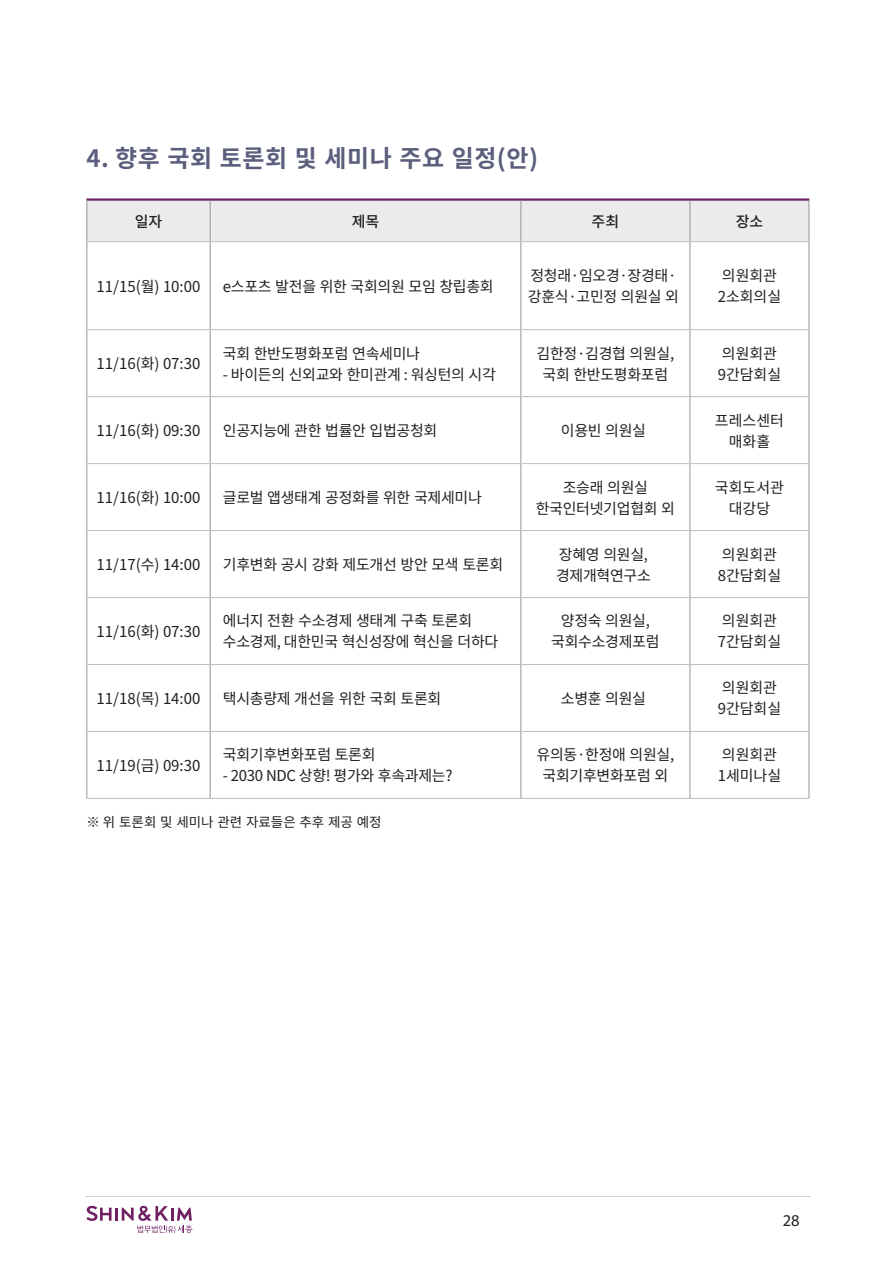
<style>
.page{position:relative;width:893px;height:1263px;background:#fff}
.page>*{position:absolute;margin:0;border:0;box-sizing:border-box;transform-origin:0 0}
.t1{font:700 24px "Noto Sans CJ Kkr";letter-spacing:.02em;color:#5b5e7c}
.t2{font:16.5px "Myriad Pro";color:#231f20}
.t3{font:15px/21px "Noto Sans CJ Kkr";letter-spacing:-.02em;color:#231f20;text-align:center}
.t4{font:500 15px "Noto Sans CJ Kkr";color:#231f20}
.t5{font:15px/21px "Noto Sans CJ Kkr";color:#231f20;text-align:center}
.t6{font:13.5px "Noto Sans CJ Kkr";color:#231f20}
</style>
<div class="page">
<svg style="left:86px;top:1206px;width:107px;height:27px"></svg>
<hr style="left:85px;top:1196px;width:726px;height:1px;background:#d2d2d2">
<div style="left:87px;top:201px;width:722px;height:40px;background:#ebebec"></div>
<hr style="left:86px;top:198px;width:124px;height:3px;background:#6a2068">
<hr style="left:210px;top:198px;width:311px;height:3px;background:#6a2068">
<hr style="left:521px;top:198px;width:169px;height:3px;background:#6a2068">
<hr style="left:690px;top:198px;width:119px;height:3px;background:#6a2068">
<hr style="left:86px;top:201px;width:1px;height:41px;background:#939598">
<hr style="left:210px;top:201px;width:1px;height:40px;background:#939598">
<hr style="left:520px;top:201px;width:1px;height:40px;background:#939598">
<hr style="left:690px;top:201px;width:1px;height:40px;background:#939598">
<hr style="left:809px;top:201px;width:1px;height:41px;background:#939598">
<hr style="left:86px;top:242px;width:1px;height:88px;background:#939598">
<hr style="left:210px;top:242px;width:1px;height:87px;background:#939598">
<hr style="left:520px;top:242px;width:1px;height:87px;background:#939598">
<hr style="left:690px;top:242px;width:1px;height:87px;background:#939598">
<hr style="left:809px;top:242px;width:1px;height:88px;background:#939598">
<hr style="left:86px;top:330px;width:1px;height:67px;background:#939598">
<hr style="left:210px;top:330px;width:1px;height:66px;background:#939598">
<hr style="left:520px;top:330px;width:1px;height:66px;background:#939598">
<hr style="left:690px;top:330px;width:1px;height:66px;background:#939598">
<hr style="left:809px;top:330px;width:1px;height:67px;background:#939598">
<hr style="left:86px;top:397px;width:1px;height:67px;background:#939598">
<hr style="left:210px;top:397px;width:1px;height:66px;background:#939598">
<hr style="left:520px;top:397px;width:1px;height:66px;background:#939598">
<hr style="left:690px;top:397px;width:1px;height:66px;background:#939598">
<hr style="left:809px;top:397px;width:1px;height:67px;background:#939598">
<hr style="left:86px;top:464px;width:1px;height:67px;background:#939598">
<hr style="left:210px;top:464px;width:1px;height:66px;background:#939598">
<hr style="left:520px;top:464px;width:1px;height:66px;background:#939598">
<hr style="left:690px;top:464px;width:1px;height:66px;background:#939598">
<hr style="left:809px;top:464px;width:1px;height:67px;background:#939598">
<hr style="left:86px;top:531px;width:1px;height:66px;background:#939598">
<hr style="left:210px;top:531px;width:1px;height:66px;background:#939598">
<hr style="left:520px;top:531px;width:1px;height:66px;background:#939598">
<hr style="left:690px;top:531px;width:1px;height:66px;background:#939598">
<hr style="left:809px;top:531px;width:1px;height:66px;background:#939598">
<hr style="left:86px;top:597px;width:1px;height:67px;background:#939598">
<hr style="left:210px;top:598px;width:1px;height:66px;background:#939598">
<hr style="left:520px;top:598px;width:1px;height:66px;background:#939598">
<hr style="left:690px;top:598px;width:1px;height:66px;background:#939598">
<hr style="left:809px;top:597px;width:1px;height:67px;background:#939598">
<hr style="left:86px;top:664px;width:1px;height:67px;background:#939598">
<hr style="left:210px;top:665px;width:1px;height:66px;background:#939598">
<hr style="left:520px;top:665px;width:1px;height:66px;background:#939598">
<hr style="left:690px;top:665px;width:1px;height:66px;background:#939598">
<hr style="left:809px;top:664px;width:1px;height:67px;background:#939598">
<hr style="left:86px;top:731px;width:1px;height:67px;background:#939598">
<hr style="left:210px;top:732px;width:1px;height:66px;background:#939598">
<hr style="left:520px;top:732px;width:1px;height:66px;background:#939598">
<hr style="left:690px;top:732px;width:1px;height:66px;background:#939598">
<hr style="left:809px;top:731px;width:1px;height:67px;background:#939598">
<hr style="left:87px;top:241px;width:123px;height:1px;background:#bfbfbf">
<hr style="left:210px;top:241px;width:311px;height:1px;background:#bfbfbf">
<hr style="left:521px;top:241px;width:169px;height:1px;background:#bfbfbf">
<hr style="left:690px;top:241px;width:119px;height:1px;background:#bfbfbf">
<hr style="left:87px;top:329px;width:123px;height:1px;background:#bfbfbf">
<hr style="left:210px;top:329px;width:311px;height:1px;background:#bfbfbf">
<hr style="left:521px;top:329px;width:169px;height:1px;background:#bfbfbf">
<hr style="left:690px;top:329px;width:119px;height:1px;background:#bfbfbf">
<hr style="left:87px;top:396px;width:123px;height:1px;background:#bfbfbf">
<hr style="left:210px;top:396px;width:311px;height:1px;background:#bfbfbf">
<hr style="left:521px;top:396px;width:169px;height:1px;background:#bfbfbf">
<hr style="left:690px;top:396px;width:119px;height:1px;background:#bfbfbf">
<hr style="left:87px;top:463px;width:123px;height:1px;background:#bfbfbf">
<hr style="left:210px;top:463px;width:311px;height:1px;background:#bfbfbf">
<hr style="left:521px;top:463px;width:169px;height:1px;background:#bfbfbf">
<hr style="left:690px;top:463px;width:119px;height:1px;background:#bfbfbf">
<hr style="left:87px;top:530px;width:123px;height:1px;background:#bfbfbf">
<hr style="left:210px;top:530px;width:311px;height:1px;background:#bfbfbf">
<hr style="left:521px;top:530px;width:169px;height:1px;background:#bfbfbf">
<hr style="left:690px;top:530px;width:119px;height:1px;background:#bfbfbf">
<hr style="left:87px;top:597px;width:123px;height:1px;background:#bfbfbf">
<hr style="left:210px;top:597px;width:311px;height:1px;background:#bfbfbf">
<hr style="left:521px;top:597px;width:169px;height:1px;background:#bfbfbf">
<hr style="left:690px;top:597px;width:119px;height:1px;background:#bfbfbf">
<hr style="left:87px;top:664px;width:123px;height:1px;background:#bfbfbf">
<hr style="left:210px;top:664px;width:311px;height:1px;background:#bfbfbf">
<hr style="left:521px;top:664px;width:169px;height:1px;background:#bfbfbf">
<hr style="left:690px;top:664px;width:119px;height:1px;background:#bfbfbf">
<hr style="left:87px;top:731px;width:123px;height:1px;background:#bfbfbf">
<hr style="left:210px;top:731px;width:311px;height:1px;background:#bfbfbf">
<hr style="left:521px;top:731px;width:169px;height:1px;background:#bfbfbf">
<hr style="left:690px;top:731px;width:119px;height:1px;background:#bfbfbf">
<hr style="left:86px;top:798px;width:124px;height:1px;background:#bfbfbf">
<hr style="left:210px;top:798px;width:311px;height:1px;background:#bfbfbf">
<hr style="left:521px;top:798px;width:169px;height:1px;background:#bfbfbf">
<hr style="left:690px;top:798px;width:119px;height:1px;background:#bfbfbf">
<p class="t1" style="left:86px;top:145px;width:453px">4. 향후 국회 토론회 및 세미나 주요 일정(안)</p>
<p class="t4" style="left:135px;top:213px;width:29px">일자</p>
<p class="t4" style="left:352px;top:213px;width:29px">제목</p>
<p class="t4" style="left:592px;top:213px;width:29px">주최</p>
<p class="t4" style="left:736px;top:213px;width:29px">장소</p>
<p class="t3" style="left:97px;top:276px;width:105px">11/15(월) 10:00</p>
<p class="t3" style="left:223px;top:276px;width:272px">e스포츠 발전을 위한 국회의원 모임 창립총회</p>
<p class="t3" style="left:97px;top:353px;width:105px">11/16(화) 07:30</p>
<p class="t3" style="left:223px;top:343px;width:199px">국회 한반도평화포럼 연속세미나</p>
<p class="t3" style="left:223px;top:364px;width:274px">- 바이든의 신외교와 한미관계 : 워싱턴의 시각</p>
<p class="t3" style="left:530px;top:265px;width:148px">정청래·임오경·장경태·</p>
<p class="t3" style="left:528px;top:286px;width:153px">강훈식·고민정 의원실 외</p>
<p class="t3" style="left:722px;top:265px;width:57px">의원회관</p>
<p class="t3" style="left:718px;top:286px;width:65px">2소회의실</p>
<p class="t3" style="left:537px;top:343px;width:139px">김한정·김경협 의원실, 국회 한반도평화포럼</p>
<p class="t3" style="left:722px;top:343px;width:57px">의원회관</p>
<p class="t3" style="left:718px;top:364px;width:65px">9간담회실</p>
<p class="t3" style="left:97px;top:420px;width:105px">11/16(화) 09:30</p>
<p class="t3" style="left:223px;top:420px;width:216px">인공지능에 관한 법률안 입법공청회</p>
<p class="t3" style="left:561px;top:420px;width:87px">이용빈 의원실</p>
<p class="t5" style="left:715px;top:410px;width:70px">프레스센터 매화홀</p>
<p class="t3" style="left:97px;top:487px;width:105px">11/16(화) 10:00</p>
<p class="t3" style="left:223px;top:487px;width:260px">글로벌 앱생태계 공정화를 위한 국제세미나</p>
<p class="t3" style="left:563px;top:477px;width:87px">조승래 의원실</p>
<p class="t3" style="left:536px;top:498px;width:141px">한국인터넷기업협회 외</p>
<p class="t3" style="left:715px;top:477px;width:70px">국회도서관</p>
<p class="t3" style="left:729px;top:498px;width:43px">대강당</p>
<p class="t3" style="left:97px;top:554px;width:105px">11/17(수) 14:00</p>
<p class="t3" style="left:223px;top:554px;width:282px">기후변화 공시 강화 제도개선 방안 모색 토론회</p>
<p class="t3" style="left:556px;top:544px;width:96px;text-align:left">장혜영 의원실, 경제개혁연구소</p>
<p class="t3" style="left:722px;top:544px;width:57px">의원회관</p>
<p class="t3" style="left:718px;top:565px;width:65px">8간담회실</p>
<p class="t3" style="left:97px;top:621px;width:105px">11/16(화) 07:30</p>
<p class="t3" style="left:223px;top:611px;width:251px">에너지 전환 수소경제 생태계 구축 토론회</p>
<p class="t3" style="left:223px;top:632px;width:277px">수소경제, 대한민국 혁신성장에 혁신을 더하다</p>
<p class="t3" style="left:551px;top:611px;width:110px">양정숙 의원실, 국회수소경제포럼</p>
<p class="t3" style="left:722px;top:611px;width:57px">의원회관</p>
<p class="t3" style="left:718px;top:632px;width:65px">7간담회실</p>
<p class="t3" style="left:97px;top:688px;width:105px">11/18(목) 14:00</p>
<p class="t3" style="left:223px;top:688px;width:220px">택시총량제 개선을 위한 국회 토론회</p>
<p class="t3" style="left:561px;top:688px;width:87px">소병훈 의원실</p>
<p class="t3" style="left:722px;top:678px;width:57px">의원회관</p>
<p class="t3" style="left:718px;top:699px;width:65px">9간담회실</p>
<p class="t3" style="left:97px;top:755px;width:105px">11/19(금) 09:30</p>
<p class="t3" style="left:223px;top:745px;width:154px">국회기후변화포럼 토론회</p>
<p class="t3" style="left:223px;top:766px;width:231px">- 2030 NDC 상향! 평가와 후속과제는?</p>
<p class="t6" style="left:86px;top:814px;width:297px">※ 위 토론회 및 세미나 관련 자료들은 추후 제공 예정</p>
<p class="t3" style="left:537px;top:745px;width:139px">유의동·한정애 의원실, 국회기후변화포럼 외</p>
<p class="t3" style="left:722px;top:745px;width:57px">의원회관</p>
<p class="t3" style="left:718px;top:766px;width:65px">1세미나실</p>
<p class="t2" style="left:783px;top:1210px;width:18px">28</p>
</div>
